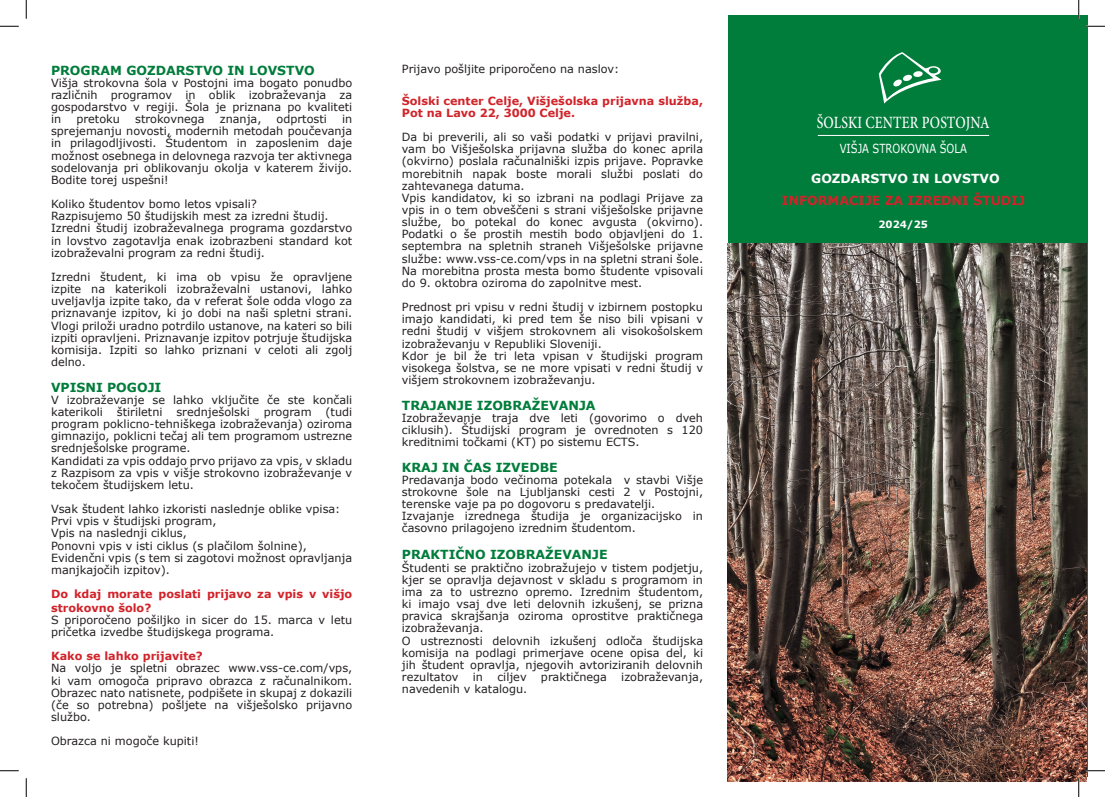
<style>
.page{position:relative;width:1105px;height:797px;background:#fff}
.page>*{position:absolute;margin:0;border:0;box-sizing:border-box;transform-origin:0 0}
.t1{font:500 17.25px "Minion Pro";letter-spacing:.01em;color:#fff;scale:.8 1}
.t2{font:700 12.5px "Verdana";color:#007c3b}
.t3{font:700 12.5px "Verdana";color:#d1232a}
.t4{font:700 12.5px "Verdana";color:#fff}
.t5{font:12.5px "Verdana";color:#fff;scale:.8 1}
.t6{font:11.25px/12.1px "Verdana";color:#231f20}
.t7{font:700 11.25px/12.1px "Verdana";color:#d1232a}
.t8{font:700 10px "Verdana";color:#fff}
</style>
<div class="page">
<div style="left:728px;top:16px;width:359px;height:761px;background:#007c3b"></div>
<svg style="left:879px;top:52px;width:62px;height:52px"></svg>
<div style="left:929px;top:68px;width:9px;height:5px;background:#007c3b;border-radius:50%"></div>
<hr style="left:818px;top:135px;width:171px;height:1px;background:#fff">
<img style="left:728px;top:243px;width:358px;height:538px">
<svg style="left:0;top:25px;width:19px;height:2px"></svg>
<svg style="left:1086px;top:25px;width:19px;height:2px"></svg>
<svg style="left:0;top:770px;width:19px;height:1px"></svg>
<svg style="left:1086px;top:770px;width:19px;height:1px"></svg>
<svg style="left:25px;top:0;width:2px;height:19px"></svg>
<svg style="left:25px;top:778px;width:2px;height:19px"></svg>
<svg style="left:1078px;top:0;width:1px;height:19px"></svg>
<svg style="left:1078px;top:778px;width:1px;height:19px"></svg>
<p class="t2" style="left:51px;top:61px;width:265px">PROGRAM GOZDARSTVO IN LOVSTVO</p>
<p class="t6" style="left:51px;top:76px;width:303px;text-align:justify">Višja strokovna šola v Postojni ima bogato ponudbo različnih programov in oblik izobraževanja za gospodarstvo v regiji. Šola je priznana po kvaliteti in</p>
<p class="t6" style="left:76px;top:113px;width:45px">pretoku</p>
<p class="t6" style="left:135px;top:113px;width:71px">strokovnega</p>
<p class="t6" style="left:220px;top:113px;width:43px">znanja,</p>
<p class="t6" style="left:277px;top:113px;width:52px">odprtosti</p>
<p class="t6" style="left:51px;top:113px;width:303px;text-align:justify;text-indent:291px">in sprejemanju novosti, modernih metodah poučevanja in prilagodljivosti. Študentom in zaposlenim daje možnost osebnega in delovnega razvoja ter aktivnega sodelovanja pri oblikovanju okolja v katerem živijo.<br>Bodite torej uspešni!</p>
<p class="t6" style="left:51px;top:198px;width:303px">Koliko študentov bomo letos vpisali?<br>Razpisujemo 50 študijskih mest za izredni študij.<br>Izredni študij izobraževalnega programa gozdarstvo in lovstvo zagotavlja enak izobrazbeni standard kot izobraževalni program za redni študij.</p>
<p class="t6" style="left:51px;top:271px;width:303px;text-align:justify">Izredni študent, ki ima ob vpisu že opravljene izpite na katerikoli izobraževalni ustanovi, lahko uveljavlja izpite tako, da v referat šole odda vlogo za priznavanje izpitov, ki jo dobi na naši spletni strani.<br>Vlogi priloži uradno potrdilo ustanove, na kateri so bili izpiti opravljeni. Priznavanje izpitov potrjuje študijska komisija. Izpiti so lahko priznani v celoti ali zgolj delno.</p>
<p class="t2" style="left:51px;top:378px;width:112px">VPISNI POGOJI</p>
<p class="t6" style="left:51px;top:393px;width:303px">V izobraževanje se lahko vključite če ste končali katerikoli štiriletni srednješolski program (tudi program poklicno-tehniškega izobraževanja) oziroma gimnazijo, poklicni tečaj ali tem programom ustrezne srednješolske programe.<br>Kandidati za vpis oddajo prvo prijavo za vpis, v skladu z Razpisom za vpis v višje strokovno izobraževanje v tekočem študijskem letu.</p>
<p class="t6" style="left:51px;top:503px;width:303px">Vsak študent lahko izkoristi naslednje oblike vpisa:<br>Prvi vpis v študijski program,<br>Vpis na naslednji ciklus,<br>Ponovni vpis v isti ciklus (s plačilom šolnine), Evidenčni vpis (s tem si zagotovi možnost opravljanja manjkajočih izpitov).</p>
<p class="t7" style="left:51px;top:587px;width:303px;line-height:13.5px">Do kdaj morate poslati prijavo za vpis v višjo strokovno šolo?</p>
<p class="t6" style="left:51px;top:613px;width:303px">S priporočeno pošiljko in sicer do 15. marca v letu pričetka izvedbe študijskega programa.</p>
<p class="t7" style="left:51px;top:650px;width:153px">Kako se lahko prijavite?</p>
<p class="t6" style="left:51px;top:662px;width:303px;text-align:justify">Na voljo je spletni obrazec www.vss-ce.com/vps, ki vam omogoča pripravo obrazca z računalnikom.<br>Obrazec nato natisnete, podpišete in skupaj z dokazili (če so potrebna) pošljete na višješolsko prijavno službo.</p>
<p class="t6" style="left:51px;top:735px;width:149px">Obrazca ni mogoče kupiti!</p>
<p class="t6" style="left:402px;top:63px;width:219px">Prijavo pošljite priporočeno na naslov:</p>
<p class="t7" style="left:402px;top:94px;width:303px">Šolski center Celje, Višješolska prijavna služba,<br>Pot na Lavo 22, 3000 Celje.</p>
<p class="t6" style="left:402px;top:131px;width:303px">Da bi preverili, ali so vaši podatki v prijavi pravilni, vam bo Višješolska prijavna služba do konec aprila (okvirno) poslala računalniški izpis prijave. Popravke morebitnih napak boste morali službi poslati do zahtevanega datuma.<br>Vpis kandidatov, ki so izbrani na podlagi Prijave za vpis in o tem obveščeni s strani višješolske prijavne službe, bo potekal do konec avgusta (okvirno).<br>Podatki o še prostih mestih bodo objavljeni do 1. septembra na spletnih straneh Višješolske prijavne službe: www.vss-ce.com/vps in na spletni strani šole.<br>Na morebitna prosta mesta bomo študente vpisovali do 9. oktobra oziroma do zapolnitve mest.</p>
<p class="t6" style="left:402px;top:301px;width:303px">Prednost pri vpisu v redni študij v izbirnem postopku imajo kandidati, ki pred tem še niso bili vpisani v redni študij v višjem strokovnem ali visokošolskem izobraževanju v Republiki Sloveniji.<br>Kdor je bil že tri leta vpisan v študijski program visokega šolstva, se ne more vpisati v redni študij v višjem strokovnem izobraževanju.</p>
<p class="t2" style="left:402px;top:396px;width:195px">TRAJANJE IZOBRAŽEVANJA</p>
<p class="t6" style="left:402px;top:411px;width:303px;text-align:justify">Izobraževanje traja dve leti (govorimo o dveh ciklusih). Študijski program je ovrednoten s 120 kreditnimi točkami (KT) po sistemu ECTS.</p>
<p class="t2" style="left:402px;top:458px;width:157px">KRAJ IN ČAS IZVEDBE</p>
<p class="t6" style="left:402px;top:473px;width:303px">Predavanja bodo večinoma potekala v stavbi Višje strokovne šole na Ljubljanski cesti 2 v Postojni, terenske vaje pa po dogovoru s predavatelji.<br>Izvajanje izrednega študija je organizacijsko in časovno prilagojeno izrednim študentom.</p>
<p class="t2" style="left:402px;top:546px;width:207px">PRAKTIČNO IZOBRAŽEVANJE</p>
<p class="t6" style="left:402px;top:561px;width:303px">Študenti se praktično izobražujejo v tistem podjetju, kjer se opravlja dejavnost v skladu s programom in ima za to ustrezno opremo. Izrednim študentom, ki imajo vsaj dve leti delovnih izkušenj, se prizna pravica skrajšanja oziroma oprostitve praktičnega izobraževanja.<br>O ustreznosti delovnih izkušenj odloča študijska komisija na podlagi primerjave ocene opisa del, ki jih študent opravlja, njegovih avtoriziranih delovnih rezultatov</p>
<p class="t6" style="left:473px;top:670px;width:12px">in</p>
<p class="t6" style="left:497px;top:670px;width:31px">ciljev</p>
<p class="t6" style="left:541px;top:670px;width:68px">praktičnega</p>
<p class="t6" style="left:621px;top:670px;width:83px">izobraževanja,</p>
<p class="t6" style="left:402px;top:682px;width:127px">navedenih v katalogu.</p>
<h1 class="t1" style="left:817px;top:110px;width:218px">ŠOLSKI CENTER POSTOJNA</h1>
<p class="t5" style="left:840px;top:139px;width:160px">VIŠJA STROKOVNA ŠOLA</p>
<p class="t4" style="left:811px;top:169px;width:190px">GOZDARSTVO IN LOVSTVO</p>
<p class="t3" style="left:782px;top:192px;width:245px">INFORMACIJE ZA IZREDNI ŠTUDIJ</p>
<p class="t8" style="left:878px;top:217px;width:51px">2024/25</p>
</div>
